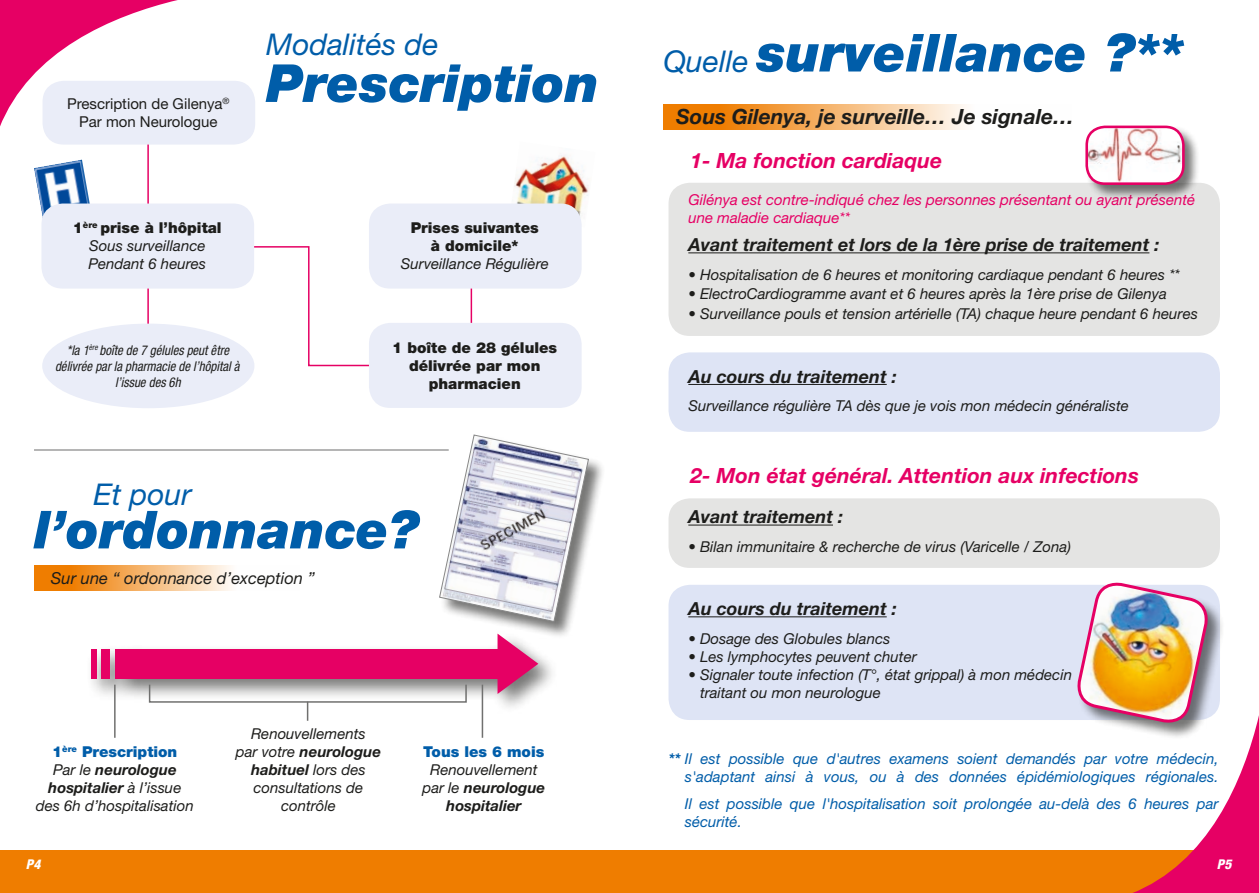
<style>
.page{position:relative;width:1259px;height:893px;background:#fff}
.page>*{position:absolute;margin:0;border:0;box-sizing:border-box;transform-origin:0 0}
.t1{font:italic 900 52.5px "Helvetica Neue LT Std";color:#005da9}
.t2{font:italic 30px "Helvetica Neue LT Std";color:#005da9}
.t3{font:italic 700 21px "Helvetica Neue LT Std";color:#e60064}
.t4{font:italic 700 21px "Helvetica Neue LT Std";color:#1d1d1b}
.t5{font:italic 700 18px "Helvetica Neue LT Std";color:#1d1d1b}
.t6{font:italic 16.5px "Helvetica Neue LT Std";color:#1d1d1b}
.t7{font:italic 15px/18px "Helvetica Neue LT Std";color:#1d1d1b;text-align:center}
.t8{font:italic 15px/18px "Helvetica Neue LT Std";color:#005da9;text-align:right}
.t9{font:italic 15px/18px "Helvetica Neue LT Std";color:#e60064}
.t10{font:900 15px/18px "Helvetica Neue LT Std";color:#1d1d1b;text-align:center}
.t11{font:italic 700 15px/18px "Helvetica Neue LT Std";color:#1d1d1b;text-align:center}
.t12{font:15px/18px "Helvetica Neue LT Std";color:#1d1d1b;text-align:center}
.t13{font:900 15px "Helvetica Neue LT Std";color:#005da9}
.t14{font:italic condensed 13.5px/16.2px "Helvetica Neue LT Std";color:#1d1d1b;text-align:center;scale:.95 1}
.t15{font:italic 800 condensed 13.5px "Helvetica Neue LT Std";color:#fff}
.s1{font-weight:900;font-style:normal}
.s2{font-weight:700}
.s3{font-weight:900;font-style:normal;color:#005da9}
.s4{font-weight:400}
.s5{font-weight:400;font-size:30px}
</style>
<div class="page">
<div style="left:0;top:850px;width:1259px;height:43px;background:#ef7d00"></div>
<svg style="left:0;top:0;width:255px;height:160px"></svg>
<svg style="left:34px;top:566px;width:197px;height:25px;background:#f4af63"></svg>
<div style="left:85px;top:630px;width:474px;height:85px;background:#1d1d1b;opacity:.6"></div>
<div style="left:115px;top:649px;width:388px;height:29px;background:#e60064"></div>
<div style="left:101px;top:649px;width:8px;height:29px;background:#e60064"></div>
<div style="left:91px;top:649px;width:6px;height:29px;background:#e60064"></div>
<svg style="left:497px;top:639px;width:41px;height:55px"></svg>
<hr style="left:114px;top:685px;width:2px;height:53px;background:#70706f">
<hr style="left:482px;top:685px;width:1px;height:53px;background:#70706f">
<svg style="left:307px;top:703px;width:1px;height:18px"></svg>
<div style="left:149px;top:684px;width:318px;height:19px;border:2px solid #70706f"></div>
<hr style="left:34px;top:449px;width:415px;height:2px;background:#9d9d9d">
<hr style="left:470px;top:278px;width:2px;height:54px;background:#e60064">
<svg style="left:243px;top:246px;width:136px;height:121px"></svg>
<hr style="left:147px;top:132px;width:2px;height:198px;background:#e60064">
<img style="left:34px;top:160px;width:56px;height:57px">
<img style="left:511px;top:155px;width:78px;height:72px">
<div style="left:43px;top:81px;width:212px;height:64px;background:#eaedf8;border-radius:21px"></div>
<div style="left:41px;top:204px;width:213px;height:85px;background:#eaedf8;border-radius:21px"></div>
<div style="left:369px;top:204px;width:212px;height:85px;background:#eaedf8;border-radius:21px"></div>
<div style="left:369px;top:323px;width:212px;height:85px;background:#eaedf8;border-radius:21px"></div>
<div style="left:42px;top:324px;width:212px;height:84px;background:#eaedf8;border-radius:50%"></div>
<div style="left:668px;top:498px;width:552px;height:70px;background:#e4e4e3;border-radius:21px"></div>
<hr style="left:688px;top:525px;width:145px;height:1px;background:#1d1d1b">
<div style="left:668px;top:585px;width:552px;height:135px;background:#dee4f5;border-radius:21px"></div>
<hr style="left:688px;top:616px;width:198px;height:1px;background:#1d1d1b">
<svg style="left:663px;top:104px;width:303px;height:25px;background:#f4af63"></svg>
<div style="left:668px;top:183px;width:552px;height:153px;background:#e4e4e3;border-radius:21px"></div>
<hr style="left:688px;top:252px;width:461px;height:1px;background:#1d1d1b">
<div style="left:668px;top:352px;width:552px;height:80px;background:#dee4f5;border-radius:21px"></div>
<hr style="left:688px;top:384px;width:198px;height:1px;background:#1d1d1b">
<svg style="left:1133px;top:715px;width:126px;height:178px"></svg>
<div style="left:1077px;top:582px;width:148px;height:158px;background:#1d1d1b;opacity:.6"></div>
<img style="left:1077px;top:582px;width:133px;height:143px">
<div style="left:439px;top:435px;width:166px;height:204px;background:#1d1d1b;opacity:.6"></div>
<svg style="left:439px;top:434px;width:150px;height:188px"></svg>
<div style="left:1084px;top:125px;width:116px;height:75px;background:#1d1d1b;opacity:.6"></div>
<img style="left:1086px;top:127px;width:97px;height:55px">
<div style="left:1085px;top:126px;width:99px;height:59px;border:3px solid #e60064;border-radius:18px"></div>
<p class="t12" style="left:67px;top:94px;width:164px">Prescription de Gilenya<sup>®<br></sup>Par mon Neurologue</p>
<h2 class="t2" style="left:266px;top:27px;width:174px">Modalités de</h2>
<h1 class="t1" style="left:266px;top:51px;width:334px">Prescription</h1>
<p class="t7" style="left:73px;top:219px;width:150px"><span class="s1">1</span><sup>ère</sup> <span class="s1">prise à l’hôpital<br></span>Sous surveillance<br>Pendant 6 heures</p>
<p class="t10" style="left:411px;top:219px;width:130px">Prises suivantes à domicile*</p>
<p class="t7" style="left:401px;top:255px;width:150px">Surveillance Régulière</p>
<p class="t14" style="left:55px;top:342px;width:196px">*la 1<sup>ère</sup> boîte de 7 gélules peut être délivrée par la pharmacie de l’hôpital à l’issue des 6h</p>
<p class="t10" style="left:392px;top:338px;width:166px">1 boîte de 28 gélules délivrée par mon pharmacien</p>
<h2 class="t2" style="left:94px;top:476px;width:99px">Et pour</h2>
<h1 class="t1" style="left:34px;top:497px;width:387px">l’ordonnance?</h1>
<p class="t6" style="left:51px;top:568px;width:265px">Sur une “ ordonnance d’exception ”</p>
<p class="t7" style="left:236px;top:724px;width:147px">Renouvellements<br>par votre <span class="s2">neurologue habituel</span> lors des consultations de contrôle</p>
<p class="t7" style="left:36px;top:742px;width:159px"><span class="s3">1</span><sup>ère</sup> <span class="s3">Prescription<br></span>Par le <span class="s2">neurologue hospitalier</span> à l’issue des 6h d’hospitalisation</p>
<p class="t13" style="left:423px;top:743px;width:123px">Tous les 6 mois</p>
<p class="t11" style="left:422px;top:760px;width:124px"><span class="s4">Renouvellement par le</span> neurologue hospitalier</p>
<p class="t15" style="left:26px;top:855px;width:16px">P4</p>
<h1 class="t1" style="left:663px;top:21px;width:522px"><span class="s5">Quelle</span> surveillance ?**</h1>
<h3 class="t4" style="left:676px;top:104px;width:399px">Sous Gilenya, je surveille… Je signale…</h3>
<h3 class="t3" style="left:690px;top:147px;width:253px">1- Ma fonction cardiaque</h3>
<p class="t9" style="left:688px;top:191px;width:508px">Gilénya est contre-indiqué chez les personnes présentant ou ayant présenté une maladie cardiaque**</p>
<p class="t5" style="left:688px;top:234px;width:472px">Avant traitement et lors de la 1ère prise de traitement :</p>
<p class="t7" style="left:688px;top:265px;width:493px">• Hospitalisation de 6 heures et monitoring cardiaque pendant 6 heures **</p>
<p class="t7" style="left:688px;top:284px;width:480px">• ElectroCardiogramme avant et 6 heures après la 1ère prise de Gilenya</p>
<p class="t7" style="left:688px;top:304px;width:511px">• Surveillance pouls et tension artérielle (TA) chaque heure pendant 6 heures</p>
<p class="t5" style="left:688px;top:365px;width:210px">Au cours du traitement :</p>
<p class="t7" style="left:688px;top:397px;width:442px">Surveillance régulière TA dès que je vois mon médecin généraliste</p>
<h3 class="t3" style="left:690px;top:462px;width:450px">2- Mon état général. Attention aux infections</h3>
<p class="t5" style="left:688px;top:506px;width:156px">Avant traitement :</p>
<p class="t7" style="left:688px;top:537px;width:384px">• Bilan immunitaire &amp; recherche de virus (Varicelle / Zona)</p>
<p class="t5" style="left:688px;top:597px;width:210px">Au cours du traitement :</p>
<p class="t7" style="left:688px;top:629px;width:203px">• Dosage des Globules blancs</p>
<p class="t7" style="left:688px;top:647px;width:230px">• Les lymphocytes peuvent chuter</p>
<p class="t7" style="left:700px;top:665px;width:373px;text-align:left;text-indent:-12px">• Signaler toute infection (T°, état grippal) à mon médecin traitant ou mon neurologue</p>
<p class="t8" style="left:668px;top:750px;width:551px"><span class="s2">**</span> Il est possible que d'autres examens soient demandés par votre médecin, s'adaptant ainsi à vous, ou à des données épidémiologiques régionales.</p>
<p class="t8" style="left:685px;top:795px;width:535px;text-align:left">Il est possible que l'hospitalisation soit prolongée au-delà des 6 heures par sécurité.</p>
<p class="t15" style="left:1216px;top:855px;width:16px">P5</p>
</div>
